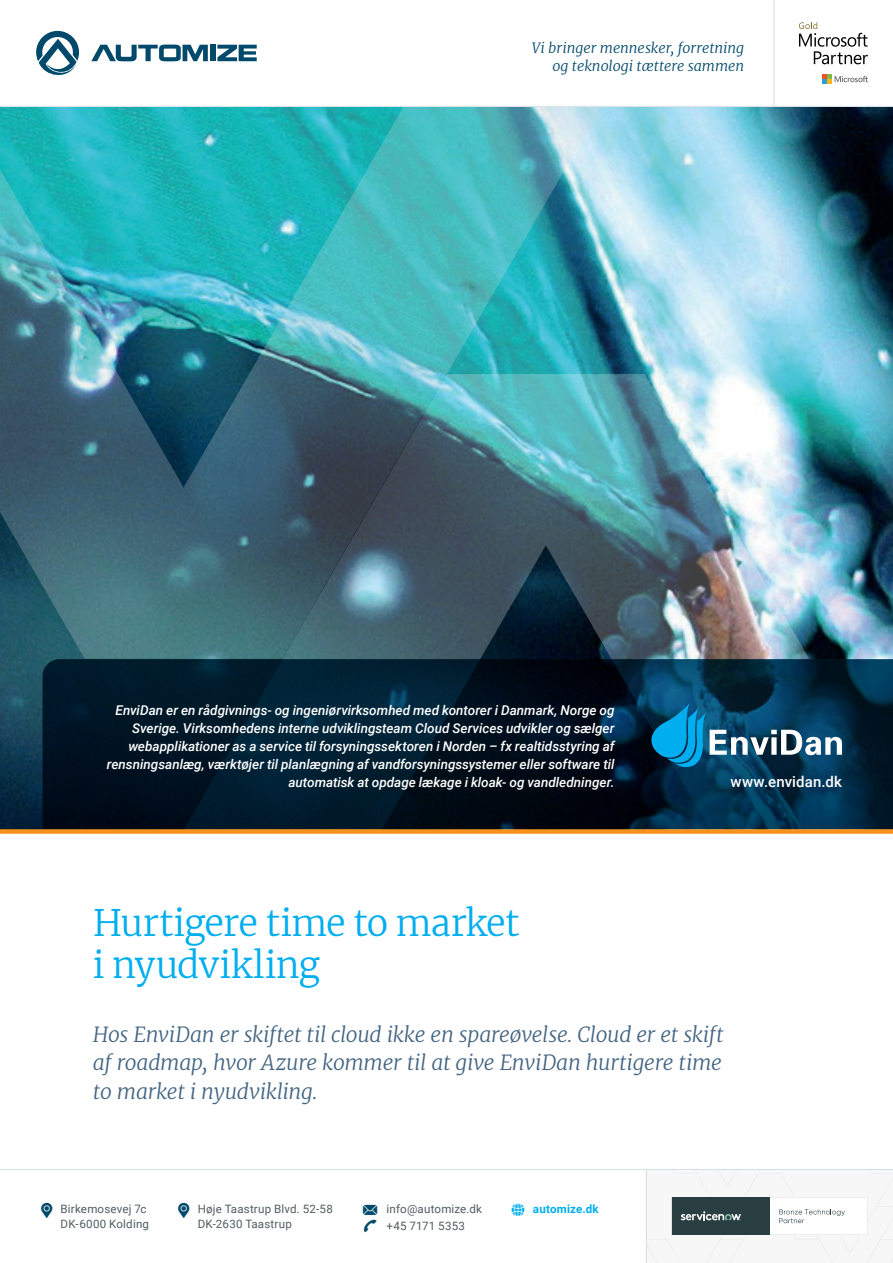
<style>
.page{position:relative;width:893px;height:1263px;background:#fff}
.page>*{position:absolute;margin:0;border:0;box-sizing:border-box;transform-origin:0 0}
.t1{font:300 36px/42px "Merriweather";letter-spacing:-.02em;color:#00aeef}
.t2{font:italic 300 21px/28.5px "Merriweather";letter-spacing:-.015em;color:#446583;text-align:justify}
.t3{font:500 15px "Roboto";letter-spacing:.01em;color:#fff}
.t4{font:italic 300 14.25px/18px "Merriweather";letter-spacing:-.005em;color:#01496a;text-align:right}
.t5{font:italic 500 13.5px/18px "Roboto";color:#fff;text-align:right}
.t6{font:11.55px/14.9px "Roboto";letter-spacing:.015em;color:#515c61}
.t7{font:700 11.55px "Roboto";letter-spacing:.015em;color:#00aeef}
.s1{color:#01496a}
</style>
<div class="page">
<img style="left:0;top:107px;width:893px;height:722px">
<img style="left:0;top:107px;width:611px;height:552px">
<img style="left:118px;top:374px;width:775px;height:285px">
<svg style="left:36px;top:31px;width:43px;height:44px"></svg>
<svg style="left:91px;top:45px;width:117px;height:16px"></svg>
<div style="left:211px;top:45px;width:5px;height:16px;background:#01496a"></div>
<svg style="left:217px;top:45px;width:40px;height:16px"></svg>
<svg style="left:822px;top:74px;width:46px;height:10px"></svg>
<svg style="left:799px;top:22px;width:69px;height:42px"></svg>
<hr style="left:773px;top:0;width:1px;height:106px;background:#d4dee1">
<hr style="left:0;top:106px;width:893px;height:1px;background:#d4dee1">
<hr style="left:0;top:1169px;width:893px;height:1px;background:#d4dee1">
<hr style="left:646px;top:1169px;width:1px;height:94px;background:#d4dee1">
<svg style="left:647px;top:1170px;width:246px;height:93px"></svg>
<img style="left:43px;top:659px;width:608px;height:170px">
<svg style="left:651px;top:659px;width:242px;height:170px;background:#0c3e5b"></svg>
<div style="left:0;top:829px;width:893px;height:5px;background:#f7931d"></div>
<p class="t4" style="left:532px;top:39px;width:214px">Vi bringer mennesker, forretning og teknologi tættere sammen</p>
<p class="t5" style="left:107px;top:700px;width:509px">EnviDan er en rådgivnings- og ingeniørvirksomhed med kontorer i Danmark, Norge og Sverige. Virksomhedens interne udviklingsteam Cloud Services udvikler og sælger webapplikationer as a service til forsyningssektoren i Norden – fx realtidsstyring af rensningsanlæg, værktøjer til planlægning af vandforsyningssystemer eller software til automatisk at opdage lækage i kloak- og vandledninger.</p>
<p class="t3" style="left:730px;top:771px;width:113px">www.envidan.dk</p>
<h1 class="t1" style="left:93px;top:900px;width:428px">Hurtigere time to market i nyudvikling</h1>
<h2 class="t2" style="left:93px;top:1019px;width:632px">Hos EnviDan er skiftet til cloud ikke en spareøvelse. Cloud er et skift af roadmap, hvor Azure kommer til at give EnviDan hurtigere time to market i nyudvikling.</h2>
<p class="t6" style="left:61px;top:1201px;width:87px">Birkemosevej 7c</p>
<p class="t6" style="left:387px;top:1201px;width:97px">info@automize.dk</p>
<p class="t6" style="left:61px;top:1216px;width:90px">DK-6000 Kolding</p>
<p class="t6" style="left:198px;top:1201px;width:137px">Høje Taastrup Blvd. 52-58<br>DK-2630 Taastrup</p>
<p class="t6" style="left:362px;top:1218px;width:104px"><span class="s1">❖</span> +45 7171 5353</p>
<p class="t7" style="left:533px;top:1201px;width:67px">automize.dk</p>
</div>
